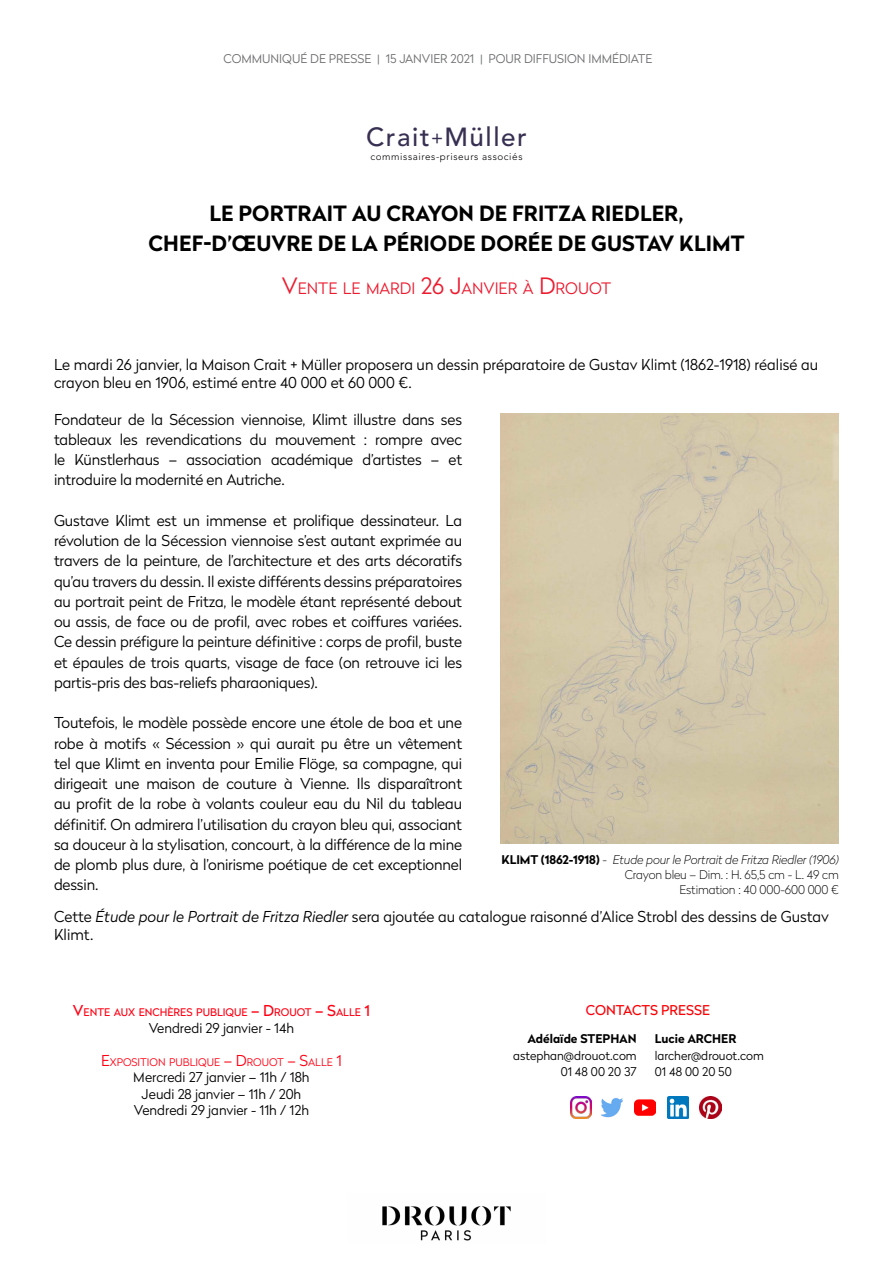
<style>
.page{position:relative;width:893px;height:1263px;background:#fff}
.page>*{position:absolute;margin:0;border:0;box-sizing:border-box;transform-origin:0 0}
.t1{font:500 26.1px "Avenir";letter-spacing:.06em;color:#383052}
.t2{font:700 21px/30px "Radikal";letter-spacing:.005em;color:#000;text-align:center}
.t3{font:300 15.75px "Radikal";color:#ed1b2f}
.t4{font:300 15px/20.2px "Radikal";color:#000;text-align:justify}
.t5{font:300 13.5px/16.5px "Radikal";color:#000;text-align:center}
.t6{font:13.5px "Radikal";color:#fb0004}
.t7{font:100 12px/15px "Radikal";letter-spacing:-.01em;color:#000;text-align:right}
.t8{font:300 12px/16.5px "Radikal";color:#000;text-align:right}
.t9{font:300 12px "Radikal";color:#6d6e71}
.t10{font:700 12px "Radikal";color:#000}
.t11{font:10.5px "Radikal";color:#ff0013}
.t12{font:300 10.5px "Radikal";color:#ff0013}
.t13{font:300 9.9px "Avenir";letter-spacing:.06em;color:#000}
.s1{font-size:18.15px}
.s2{font-size:22.5px}
.s3{font-weight:700}
.s4{font-style:italic}
.s5{font-size:15px}
.s6{color:#ff0013}
</style>
<div class="page">
<img style="left:500px;top:413px;width:339px;height:430px">
<img style="left:382px;top:1206px;width:129px;height:35px">
<img style="left:571px;top:1097px;width:21px;height:21px">
<img style="left:602px;top:1098px;width:21px;height:20px">
<img style="left:634px;top:1099px;width:22px;height:17px">
<img style="left:667px;top:1097px;width:21px;height:21px">
<img style="left:700px;top:1097px;width:21px;height:21px">
<p class="t9" style="left:223px;top:50px;width:430px">COMMUNIQUÉ DE PRESSE | 15 JANVIER 2021 | POUR DIFFUSION IMMÉDIATE</p>
<h1 class="t1" style="left:366px;top:114px;width:162px">Crait<span class="s1">+</span>Müller</h1>
<p class="t13" style="left:370px;top:151px;width:154px">commissaires-priseurs associés</p>
<h2 class="t2" style="left:148px;top:198px;width:598px">LE PORTRAIT AU CRAYON DE FRITZA RIEDLER,<br>CHEF-D’ŒUVRE DE LA PÉRIODE DORÉE DE GUSTAV KLIMT</h2>
<p class="t3" style="left:282px;top:278px;width:331px"><span class="s2">V</span>ENTE LE MARDI <span class="s2">26 J</span>ANVIER À <span class="s2">D</span> ROUOT</p>
<p class="t4" style="left:54px;top:355px;width:766px;line-height:18px">Le mardi 26 janvier, la Maison Crait + Müller proposera un dessin préparatoire de Gustav Klimt (1862-1918) réalisé au crayon bleu en 1906, estimé entre 40 000 et 60 000 €.</p>
<p class="t4" style="left:54px;top:408px;width:410px">Fondateur de la Sécession viennoise, Klimt illustre dans ses tableaux les revendications du mouvement : rompre avec le Künstlerhaus – association académique d’artistes – et introduire la modernité en Autriche.</p>
<p class="t4" style="left:54px;top:510px;width:410px">Gustave Klimt est un immense et prolifique dessinateur. La révolution de la Sécession viennoise s’est autant exprimée au travers de la peinture, de l’architecture et des arts décoratifs qu’au travers du dessin. Il existe différents dessins préparatoires au portrait peint de Fritza, le modèle étant représenté debout ou assis, de face ou de profil, avec robes et coiffures variées.<br>Ce dessin préfigure la peinture définitive : corps de profil, buste et épaules de trois quarts, visage de face (on retrouve ici les partis-pris des bas-reliefs pharaoniques).</p>
<p class="t4" style="left:54px;top:712px;width:410px">Toutefois, le modèle possède encore une étole de boa et une robe à motifs « Sécession » qui aurait pu être un vêtement tel que Klimt en inventa pour Emilie Flöge, sa compagne, qui dirigeait une maison de couture à Vienne. Ils disparaîtront au profit de la robe à volants couleur eau du Nil du tableau définitif. On admirera l’utilisation du crayon bleu qui, associant sa douceur à la stylisation, concourt, à la différence de la mine de plomb plus dure, à l’onirisme poétique de cet exceptionnel dessin.</p>
<p class="t7" style="left:502px;top:851px;width:339px"><span class="s3">KLIMT (1862-1918)</span> <span class="s4">- Etude pour le Portrait de Fritza Riedler (1906)<br></span>Crayon bleu – Dim. : H. 65,5 cm - L. 49 cm<br>Estimation : 40 000-600 000 €</p>
<p class="t4" style="left:54px;top:907px;width:776px;line-height:18px">Cette <span class="s4">Étude pour le Portrait de Fritza Riedler</span> sera ajoutée au catalogue raisonné d’Alice Strobl des dessins de Gustav<br>Klimt.</p>
<p class="t11" style="left:73px;top:1005px;width:299px"><span class="s5">V</span>ENTE AUX ENCHÈRES PUBLIQUE <span class="s5">– D</span>ROUOT <span class="s5">– S</span>ALLE <span class="s5">1</span></p>
<p class="t5" style="left:149px;top:1019px;width:147px">Vendredi 29 janvier - 14h</p>
<p class="t12" style="left:101px;top:1055px;width:242px"><span class="s5">E</span>XPOSITION PUBLIQUE <span class="s5">– D</span> ROUOT <span class="s5">– S</span>ALLE <span class="s5">1</span></p>
<p class="t5" style="left:133px;top:1068px;width:178px">Mercredi 27 janvier – 11h / 18h<br>Jeudi 28 janvier – 11h / 20h<br>Vendredi 29 janvier - 11h / 12h</p>
<p class="t6" style="left:586px;top:1001px;width:20px"><span class="s6">C</span>ONTACTS</p>
<p class="t6" style="left:661px;top:1001px;width:9px">PRESSE</p>
<p class="t10" style="left:527px;top:1030px;width:111px">Adélaïde STEPHAN</p>
<p class="t8" style="left:513px;top:1046px;width:125px">astephan@drouot.com<br>01 48 00 20 37</p>
<p class="t10" style="left:655px;top:1030px;width:83px">Lucie ARCHER</p>
<p class="t8" style="left:655px;top:1046px;width:111px;text-align:left">larcher@drouot.com<br>01 48 00 20 50</p>
</div>
